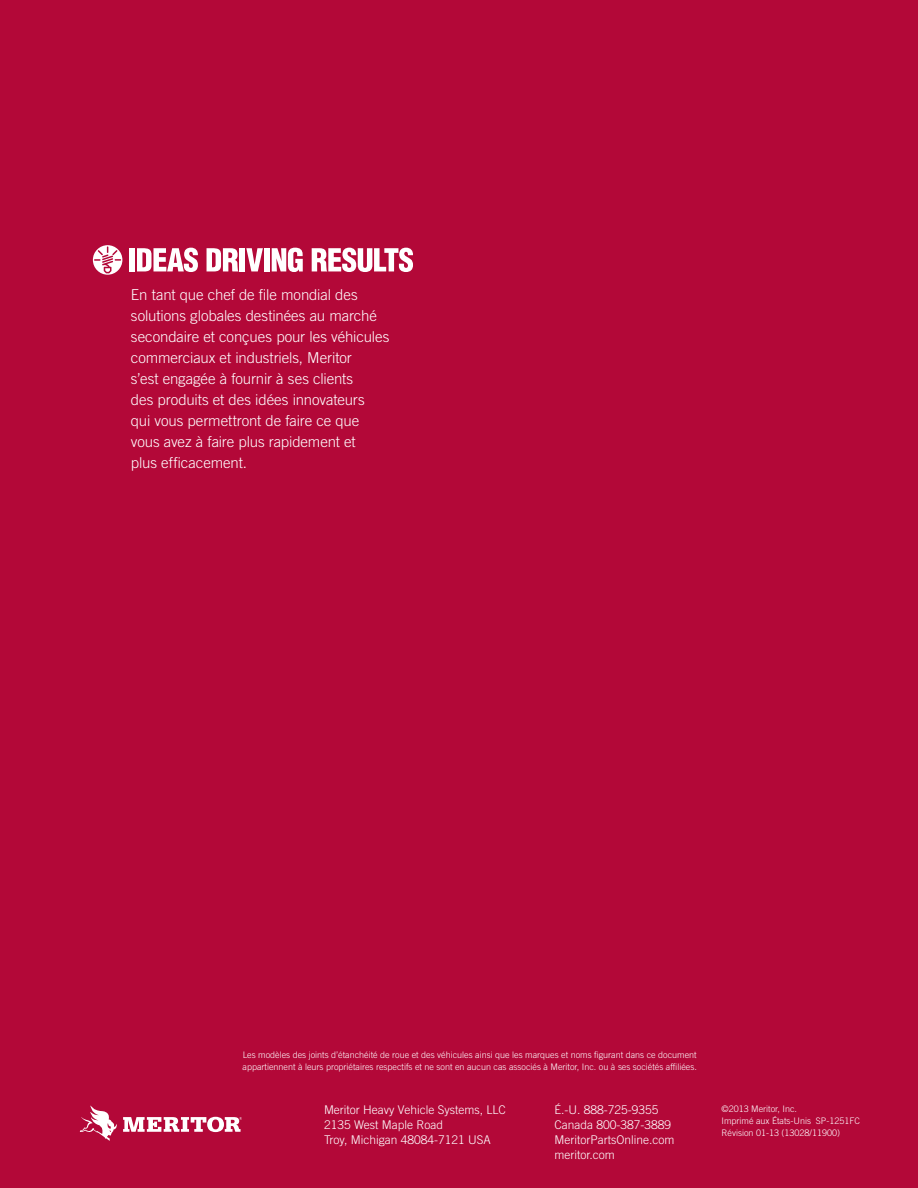
<style>
.page{position:relative;width:918px;height:1188px;background:#b30838}
.page>*{position:absolute;margin:0;border:0;box-sizing:border-box;transform-origin:0 0}
.t1{font:300 15px/21px "Trade Gothic LT Std";letter-spacing:-.005em;color:#fff}
.t2{font:300 12px/15px "Trade Gothic LT Std";color:#fff}
.t3{font:300 9px/12px "Trade Gothic LT Std";color:#fff}
</style>
<div class="page">
<svg style="left:80px;top:1105px;width:37px;height:36px"></svg>
<svg style="left:123px;top:1117px;width:119px;height:15px"></svg>
<svg style="left:93px;top:245px;width:29px;height:30px"></svg>
<div style="left:129px;top:248px;width:6px;height:23px;background:#fff"></div>
<svg style="left:137px;top:248px;width:61px;height:24px"></svg>
<svg style="left:207px;top:248px;width:31px;height:23px"></svg>
<div style="left:240px;top:248px;width:5px;height:23px;background:#fff"></div>
<svg style="left:246px;top:248px;width:17px;height:23px"></svg>
<div style="left:264px;top:248px;width:6px;height:23px;background:#fff"></div>
<svg style="left:272px;top:248px;width:31px;height:24px"></svg>
<svg style="left:312px;top:248px;width:101px;height:24px"></svg>
<p class="t1" style="left:131px;top:284px;width:260px">En tant que chef de file mondial des solutions globales destinées au marché secondaire et conçues pour les véhicules commerciaux et industriels, Meritor<br>s’est engagée à fournir à ses clients<br>des produits et des idées innovateurs<br>qui vous permettront de faire ce que vous avez à faire plus rapidement et<br>plus efficacement.</p>
<p class="t3" style="left:243px;top:1049px;width:456px">Les modèles des joints d’étanchéité de roue et des véhicules ainsi que les marques et noms figurant dans ce document appartiennent à leurs propriétaires respectifs et ne sont en aucun cas associés à Meritor, Inc. ou à ses sociétés affiliées.</p>
<h2 class="t2" style="left:324px;top:1102px;width:183px">Meritor Heavy Vehicle Systems, LLC<br>2135 West Maple Road<br>Troy, Michigan 48084-7121 USA</h2>
<h2 class="t2" style="left:554px;top:1102px;width:121px">É.-U. 888-725-9355<br>Canada 800-387-3889<br>MeritorPartsOnline.com meritor.com</h2>
<p class="t3" style="left:722px;top:1103px;width:140px">©2013 Meritor, Inc.<br>Imprimé aux États-Unis SP-1251FC<br>Révision 01-13 (13028/11900)</p>
</div>
